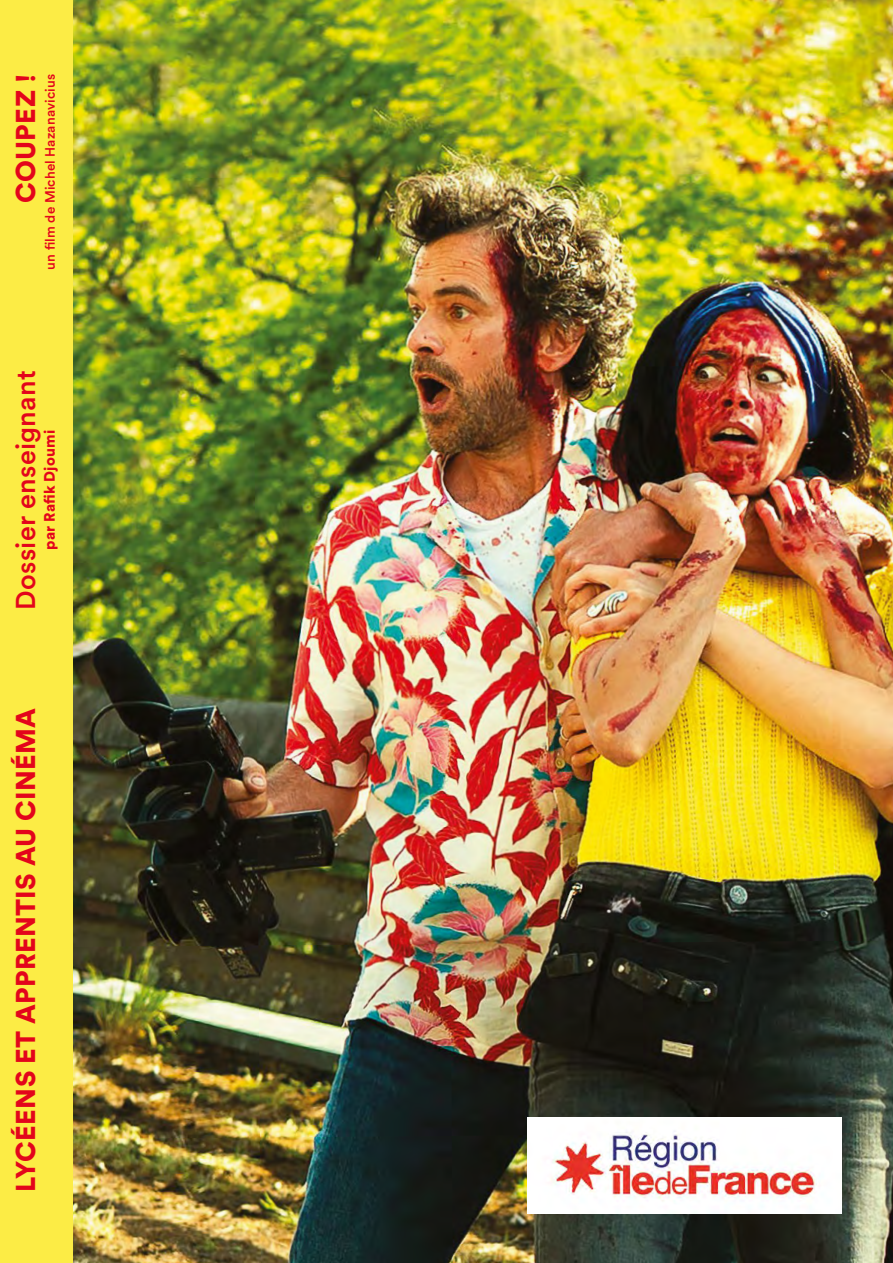
<style>
.page{position:relative;width:893px;height:1263px;background:#fff}
.page>*{position:absolute;margin:0;border:0;box-sizing:border-box;transform-origin:0 0}
.t1{font:900 27px "Circular Std";letter-spacing:.01em;color:#e3051b}
.t2{font:500 27px "Circular Std";letter-spacing:.01em;color:#e3051b}
.t3{font:900 15px "Circular Std";letter-spacing:.01em;color:#e3051b}
.t4{font:500 13.5px "Circular Std";letter-spacing:.01em;color:#e3051b}
</style>
<div class="page">
<img style="left:72px;top:0;width:821px;height:1263px">
<div style="left:0;top:0;width:72px;height:1263px;background:#fcec45"></div>
<img style="left:528px;top:1118px;width:314px;height:96px">
<p class="t1" style="left:8px;top:203px;width:131px;rotate:-90deg">COUPEZ !</p>
<p class="t4" style="left:41px;top:270px;width:197px;rotate:-90deg">un film de Michel Hazanavicius</p>
<p class="t2" style="left:9px;top:609px;width:240px;rotate:-90deg">Dossier enseignant</p>
<p class="t3" style="left:39px;top:550px;width:121px;rotate:-90deg">par Rafik Djoumi</p>
<p class="t1" style="left:8px;top:1192px;width:486px;rotate:-90deg">LYCÉENS ET APPRENTIS AU CINÉMA</p>
</div>
